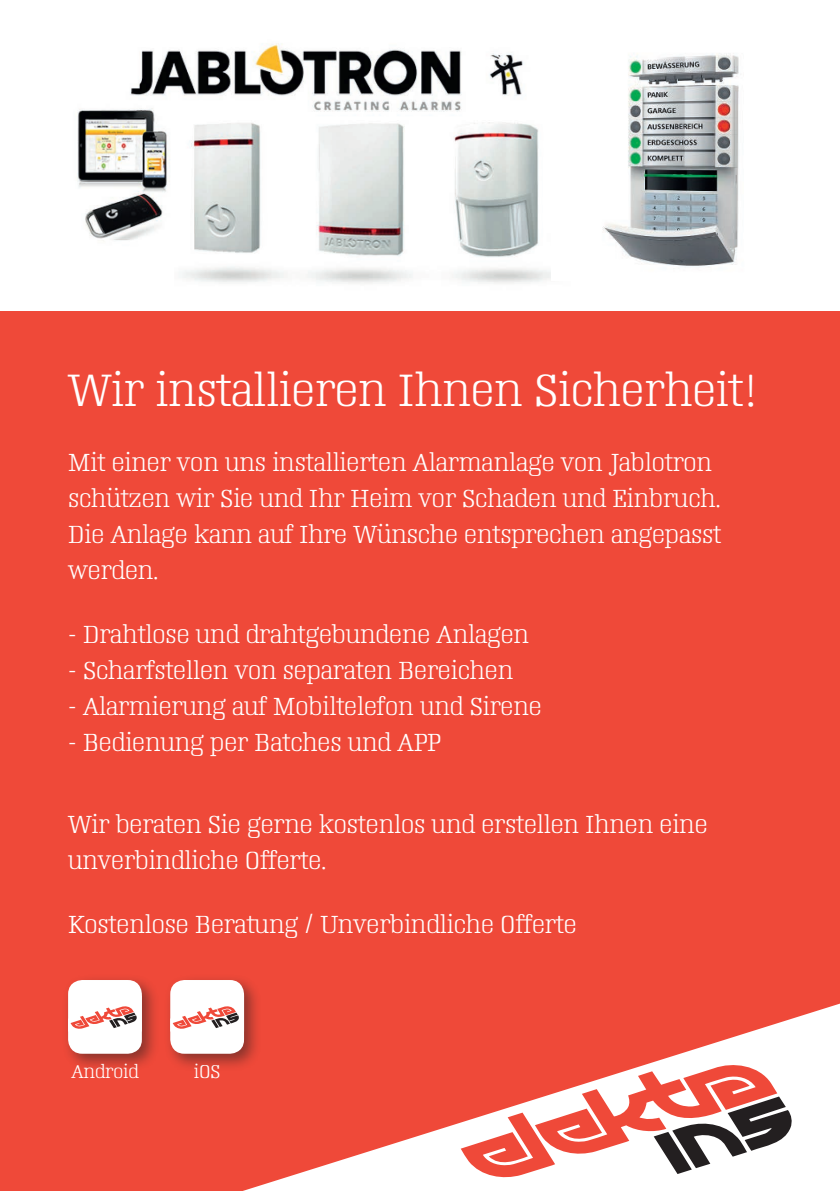
<style>
.page{position:relative;width:840px;height:1191px;background:#fff}
.page>*{position:absolute;margin:0;border:0;box-sizing:border-box;transform-origin:0 0}
.t1{font:300 44px "Napoleon";color:#fff}
.t2{font:300 24px/36px "Napoleon";color:#fff}
.t3{font:300 18px "Napoleon";color:#fff}
</style>
<div class="page">
<img style="left:58px;top:43px;width:526px;height:269px">
<div style="left:0;top:312px;width:839px;height:879px;background:#ef4939"></div>
<svg style="left:243px;top:1004px;width:596px;height:187px"></svg>
<svg style="left:460px;top:1061px;width:332px;height:119px"></svg>
<div style="left:62px;top:973px;width:98px;height:98px;background:#231f20;opacity:.5"></div>
<div style="left:68px;top:980px;width:74px;height:73px;background:#fff;border-radius:14px"></div>
<svg style="left:68px;top:990px;width:74px;height:39px"></svg>
<div style="left:164px;top:973px;width:98px;height:98px;background:#231f20;opacity:.5"></div>
<div style="left:170px;top:980px;width:74px;height:73px;background:#fff;border-radius:14px"></div>
<svg style="left:170px;top:990px;width:74px;height:41px"></svg>
<img style="left:551px;top:43px;width:188px;height:238px">
<p class="t1" style="left:68px;top:365px;width:688px">Wir installieren Ihnen Sicherheit!</p>
<p class="t2" style="left:68px;top:444px;width:653px">Mit einer von uns installierten Alarmanlage von Jablotron schützen wir Sie und Ihr Heim vor Schaden und Einbruch.</p>
<p class="t2" style="left:68px;top:516px;width:654px">Die Anlage kann auf Ihre Wünsche entsprechen angepasst werden.</p>
<p class="t2" style="left:68px;top:616px;width:462px">- Drahtlose und drahtgebundene Anlagen</p>
<p class="t2" style="left:68px;top:652px;width:446px">- Scharfstellen von separaten Bereichen</p>
<p class="t2" style="left:68px;top:688px;width:475px">- Alarmierung auf Mobiltelefon und Sirene</p>
<p class="t2" style="left:68px;top:724px;width:373px">- Bedienung per Batches und APP</p>
<p class="t2" style="left:68px;top:806px;width:640px">Wir beraten Sie gerne kostenlos und erstellen Ihnen eine unverbindliche Offerte.</p>
<p class="t2" style="left:68px;top:906px;width:509px">Kostenlose Beratung / Unverbindliche Offerte</p>
<p class="t3" style="left:71px;top:1061px;width:69px">Android</p>
<p class="t3" style="left:194px;top:1061px;width:28px">iOS</p>
</div>
